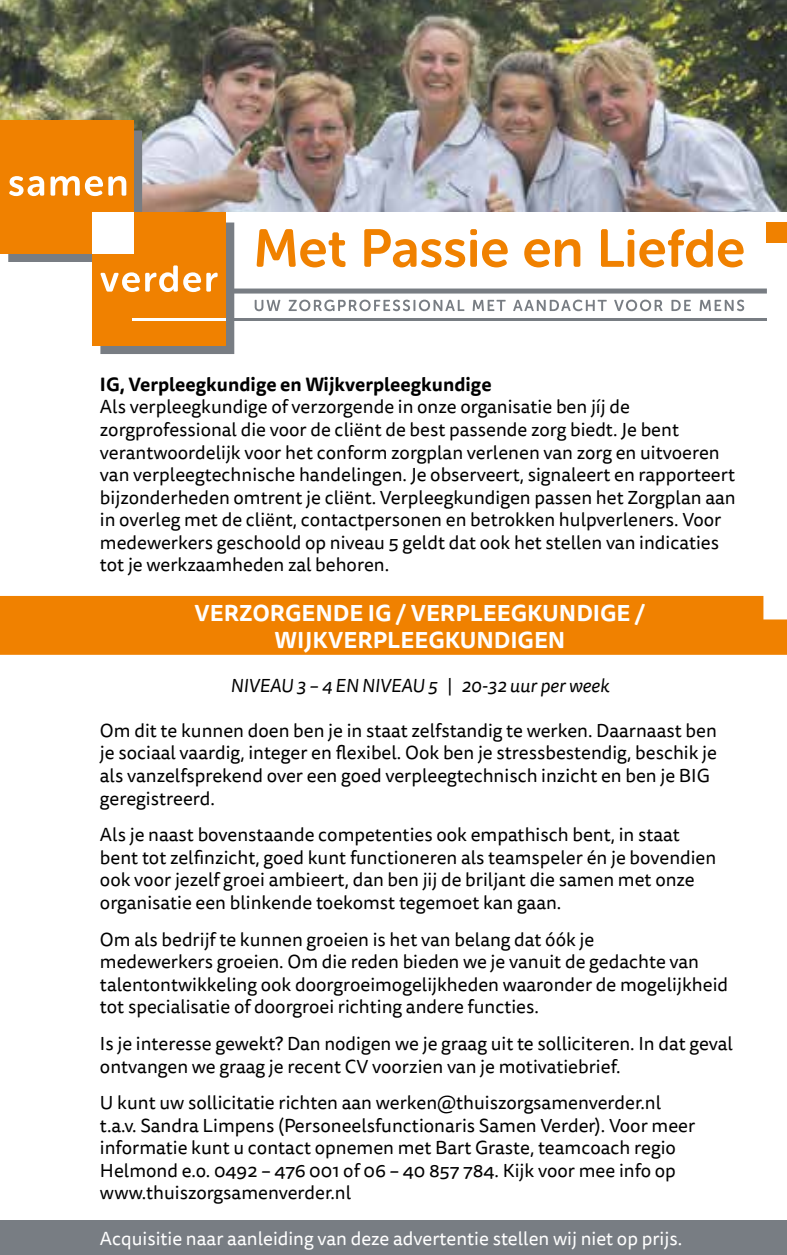
<style>
.page{position:relative;width:787px;height:1255px;background:#fff}
.page>*{position:absolute;margin:0;border:0;box-sizing:border-box;transform-origin:0 0}
.t1{font:700 22.5px/27px "Tisa Sans Pro";color:#fff;text-align:center}
.t2{font:18.75px/22.5px "Tisa Sans Pro";color:#000}
.t3{font:18.75px "Tisa Sans Pro";color:#fff}
.t4{font:700 18.75px "Tisa Sans Pro";color:#000}
.t5{font:italic 18.75px "Tisa Sans Pro";color:#000}
</style>
<div class="page">
<div style="left:0;top:596px;width:787px;height:58px;background:#f08100"></div>
<div style="left:0;top:1220px;width:787px;height:34px;background:#787d83"></div>
<img style="left:0;top:0;width:787px;height:212px">
<svg style="left:234px;top:288px;width:533px;height:5px;background:#868a90"></svg>
<svg style="left:256px;top:229px;width:89px;height:38px"></svg>
<svg style="left:364px;top:229px;width:101px;height:38px"></svg>
<div style="left:470px;top:229px;width:7px;height:6px;background:#f08100;border-radius:2px"></div>
<div style="left:470px;top:240px;width:7px;height:27px;background:#f08100;border-radius:2px"></div>
<svg style="left:482px;top:239px;width:26px;height:28px"></svg>
<svg style="left:524px;top:239px;width:56px;height:28px"></svg>
<svg style="left:601px;top:229px;width:23px;height:38px"></svg>
<div style="left:627px;top:229px;width:7px;height:6px;background:#f08100;border-radius:2px"></div>
<div style="left:627px;top:240px;width:7px;height:27px;background:#f08100;border-radius:2px"></div>
<svg style="left:639px;top:229px;width:73px;height:38px"></svg>
<svg style="left:718px;top:239px;width:25px;height:28px"></svg>
<svg style="left:255px;top:300px;width:25px;height:11px"></svg>
<svg style="left:288px;top:299px;width:176px;height:12px"></svg>
<svg style="left:472px;top:300px;width:33px;height:11px"></svg>
<svg style="left:513px;top:299px;width:93px;height:12px"></svg>
<svg style="left:614px;top:299px;width:48px;height:12px"></svg>
<svg style="left:671px;top:300px;width:20px;height:11px"></svg>
<svg style="left:699px;top:299px;width:45px;height:12px"></svg>
<svg style="left:8px;top:130px;width:226px;height:224px"></svg>
<div style="left:92px;top:212px;width:134px;height:134px;background:#f08100"></div>
<div style="left:0;top:120px;width:134px;height:134px;background:#f08100"></div>
<div style="left:92px;top:211px;width:42px;height:42px;background:#fff"></div>
<svg style="left:9px;top:176px;width:35px;height:20px"></svg>
<svg style="left:51px;top:176px;width:75px;height:20px"></svg>
<svg style="left:100px;top:265px;width:118px;height:27px"></svg>
<hr style="left:133px;top:318px;width:93px;height:3px;background:#fff">
<hr style="left:228px;top:318px;width:539px;height:3px;background:#787d83">
<div style="left:767px;top:222px;width:20px;height:20px;background:#f08100"></div>
<p class="t4" style="left:100px;top:370px;width:393px">IG, Verpleegkundige en Wijkverpleegkundige</p>
<p class="t2" style="left:100px;top:396px;width:637px">Als verpleegkundige of verzorgende in onze organisatie ben jíj de zorgprofessional die voor de cliënt de best passende zorg biedt. Je bent verantwoordelijk voor het conform zorgplan verlenen van zorg en uitvoeren van verpleegtechnische handelingen. Je observeert, signaleert en rapporteert bijzonderheden omtrent je cliënt. Verpleegkundigen passen het Zorgplan aan in overleg met de cliënt, contactpersonen en betrokken hulpverleners. Voor medewerkers geschoold op niveau 5 geldt dat ook het stellen van indicaties tot je werkzaamheden zal behoren.</p>
<p class="t1" style="left:194px;top:599px;width:452px">VERZORGENDE IG / VERPLEEGKUNDIGE /<br>WIJKVERPLEEGKUNDIGEN</p>
<p class="t5" style="left:230px;top:672px;width:380px">NIVEAU 3 – 4 EN NIVEAU 5 | 20-32 uur per week</p>
<p class="t2" style="left:100px;top:719px;width:618px">Om dit te kunnen doen ben je in staat zelfstandig te werken. Daarnaast ben je sociaal vaardig, integer en flexibel. Ook ben je stressbestendig, beschik je als vanzelfsprekend over een goed verpleegtechnisch inzicht en ben je BIG geregistreerd.</p>
<p class="t2" style="left:100px;top:824px;width:618px">Als je naast bovenstaande competenties ook empathisch bent, in staat bent tot zelfinzicht, goed kunt functioneren als teamspeler én je bovendien ook voor jezelf groei ambieert, dan ben jij de briljant die samen met onze organisatie een blinkende toekomst tegemoet kan gaan.</p>
<p class="t2" style="left:100px;top:928px;width:629px">Om als bedrijf te kunnen groeien is het van belang dat óók je<br>medewerkers groeien. Om die reden bieden we je vanuit de gedachte van talentontwikkeling ook doorgroeimogelijkheden waaronder de mogelijkheid tot specialisatie of doorgroei richting andere functies.</p>
<p class="t2" style="left:100px;top:1032px;width:634px">Is je interesse gewekt? Dan nodigen we je graag uit te solliciteren. In dat geval ontvangen we graag je recent CV voorzien van je motivatiebrief.</p>
<p class="t2" style="left:100px;top:1091px;width:597px">U kunt uw sollicitatie richten aan werken@thuiszorgsamenverder.nl t.a.v. Sandra Limpens (Personeelsfunctionaris Samen Verder). Voor meer informatie kunt u contact opnemen met Bart Graste, teamcoach regio Helmond e.o. 0492 – 476 001 of 06 – 40 857 784. Kijk voor mee info op www.thuiszorgsamenverder.nl</p>
<p class="t3" style="left:100px;top:1225px;width:583px">Acquisitie naar aanleiding van deze advertentie stellen wij niet op prijs.</p>
</div>
